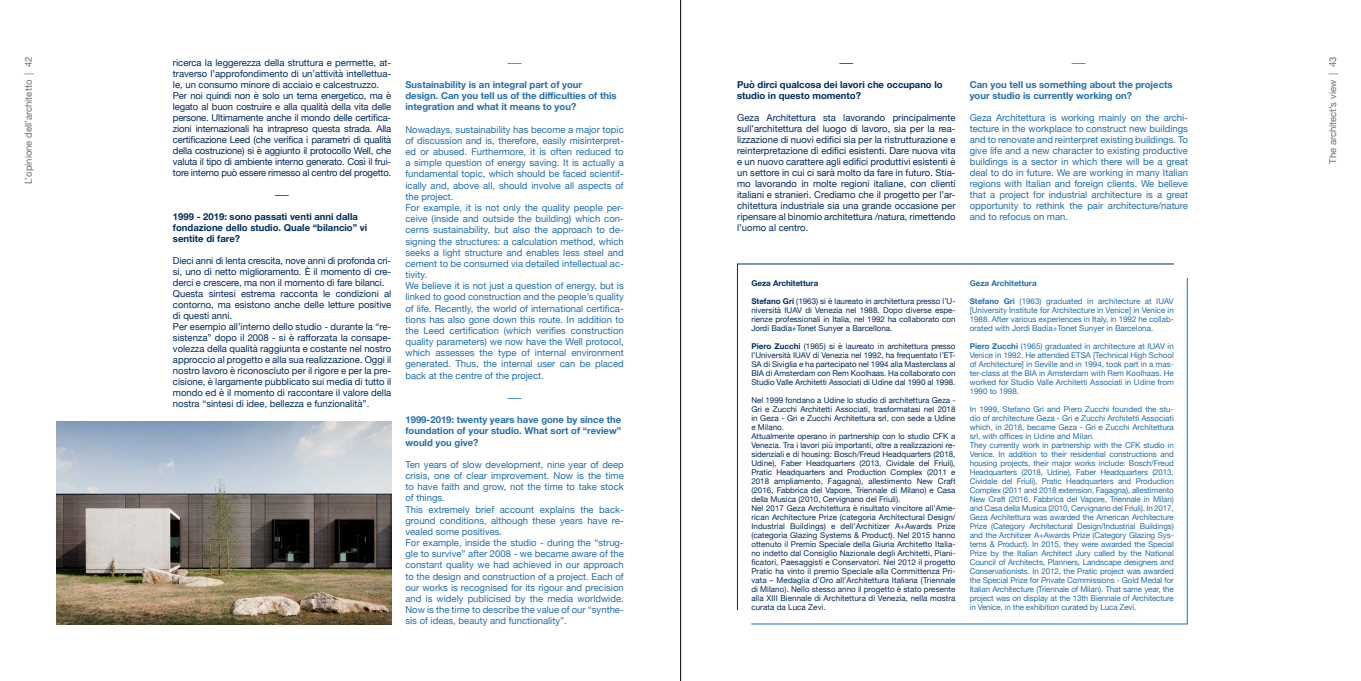
<style>
.page{position:relative;width:1361px;height:681px;background:#fff}
.page>*{position:absolute;margin:0;border:0;box-sizing:border-box;transform-origin:0 0}
.t1{font:9.5px/11.2px "Helvetica Neue";color:#226fad}
.t2{font:9.5px/11px "Helvetica Neue";color:#002b5f}
.t3{font:9.5px/11px "Helvetica Neue";letter-spacing:-.02em;color:#002b5f}
.t4{font:700 9.5px/11.2px "Helvetica Neue";color:#226fad}
.t5{font:700 9.5px/11px "Helvetica Neue";color:#002b5f}
.t6{font:9.5px "Helvetica Neue";color:#6d6e71}
.t7{font:9.5px "Helvetica Neue";color:#226fad;scale:5 1}
.t8{font:9.5px "Helvetica Neue";color:#002b5f;scale:5 1}
.t9{font:8px/9px "Helvetica Neue";letter-spacing:-.015em;color:#226fad;text-align:justify}
.t10{font:8px/9px "Helvetica Neue";color:#002b5f;text-align:justify}
.t11{font:700 8px "Helvetica Neue";color:#002b5f}
.t12{font:700 8px "Helvetica Neue";color:#226fad}
.s1{font-weight:700}
</style>
<div class="page">
<img style="left:57px;top:421px;width:334px;height:203px">
<svg style="left:751px;top:278px;width:436px;height:346px"></svg>
<svg style="left:737px;top:263px;width:437px;height:347px"></svg>
<hr style="left:680px;top:0;width:1px;height:680px;background:#000">
<p class="t6" style="left:22px;top:184px;width:129px;rotate:-90deg">L’opinione dell’architetto | 42</p>
<p class="t8" style="left:837px;top:56px;width:5px">-</p>
<p class="t3" style="left:173px;top:57px;width:220px">ricerca la leggerezza della struttura e permette, at&shy;traverso l’approfondimento di un’attività intellettua&shy;le, un consumo minore di acciaio e calcestruzzo.<br>Per noi quindi non è solo un tema energetico, ma è legato al buon costruire e alla qualità della vita delle persone. Ultimamente anche il mondo delle certifica&shy;zioni internazionali ha intrapreso questa strada. Alla certificazione Leed (che verifica i parametri di qualità della costruzione) si è aggiunto il protocollo Well, che valuta il tipo di ambiente interno generato. Così il frui&shy;tore interno può essere rimesso al centro del progetto.</p>
<p class="t8" style="left:273px;top:188px;width:5px">-</p>
<p class="t5" style="left:173px;top:211px;width:196px">1999 - 2019: sono passati venti anni dalla fondazione dello studio. Quale “bilancio” vi sentite di fare?</p>
<p class="t2" style="left:173px;top:255px;width:220px">Dieci anni di lenta crescita, nove anni di profonda cri&shy;si, uno di netto miglioramento. È il momento di cre&shy;derci e crescere, ma non il momento di fare bilanci.<br>Questa sintesi estrema racconta le condizioni al contorno, ma esistono anche delle letture positive di questi anni.<br>Per esempio all’interno dello studio - durante la “re&shy;sistenza” dopo il 2008 - si è rafforzata la consape&shy;volezza della qualità raggiunta e costante nel nostro approccio al progetto e alla sua realizzazione. Oggi il nostro lavoro è riconosciuto per il rigore e per la pre&shy;cisione, è largamente pubblicato sui media di tutto il mondo ed è il momento di raccontare il valore della nostra “sintesi di idee, bellezza e funzionalità”.</p>
<p class="t7" style="left:505px;top:56px;width:5px">-</p>
<p class="t4" style="left:405px;top:79px;width:213px">Sustainability is an integral part of your design. Can you tell us of the difficulties of this integration and what it means to you?</p>
<p class="t1" style="left:405px;top:124px;width:220px">Nowadays, sustainability has become a major topic of discussion and is, therefore, easily misinterpret&shy;ed or abused. Furthermore, it is often reduced to a simple question of energy saving. It is actually a fundamental topic, which should be faced scientif&shy;ically and, above all, should involve all aspects of the project.<br>For example, it is not only the quality people per&shy;ceive (inside and outside the building) which con&shy;cerns sustainability, but also the approach to de&shy;signing the structures: a calculation method, which seeks a light structure and enables less steel and cement to be consumed via detailed intellectual ac&shy;tivity.<br>We believe it is not just a question of energy, but is linked to good construction and the people’s quality of life. Recently, the world of international certifica&shy;tions has also gone down this route. In addition to the Leed certification (which verifies construction quality parameters) we now have the Well protocol, which assesses the type of internal environment generated. Thus, the internal user can be placed back at the centre of the project.</p>
<p class="t7" style="left:505px;top:390px;width:5px">-</p>
<p class="t4" style="left:405px;top:414px;width:217px;text-align:justify">1999-2019: twenty years have gone by since the foundation of your studio. What sort of “review” would you give?</p>
<p class="t1" style="left:405px;top:459px;width:220px">Ten years of slow development, nine year of deep crisis, one of clear improvement. Now is the time to have faith and grow, not the time to take stock of things.<br>This extremely brief account explains the back&shy;ground conditions, although these years have re&shy;vealed some positives.<br>For example, inside the studio - during the “strug&shy;gle to survive” after 2008 - we became aware of the constant quality we had achieved in our approach to the design and construction of a project. Each of our works is recognised for its rigour and precision and is widely publicised by the media worldwide.<br>Now is the time to describe the value of our “synthe&shy;sis of ideas, beauty and functionality”.</p>
<p class="t5" style="left:737px;top:79px;width:207px">Può dirci qualcosa dei lavori che occupano lo studio in questo momento?</p>
<p class="t2" style="left:737px;top:112px;width:220px;text-align:justify">Geza Architettura sta lavorando principalmente sull’architettura del luogo di lavoro, sia per la rea&shy;lizzazione di nuovi edifici sia per la ristrutturazione e reinterpretazione di edifici esistenti. Dare nuova vita e un nuovo carattere agli edifici produttivi esistenti è un settore in cui ci sarà molto da fare in futuro. Stia&shy;mo lavorando in molte regioni italiane, con clienti italiani e stranieri. Crediamo che il progetto per l’ar&shy;chitettura industriale sia una grande occasione per ripensare al binomio architettura /natura, rimettendo l’uomo al centro.</p>
<p class="t11" style="left:751px;top:276px;width:68px">Geza Architettura</p>
<p class="t10" style="left:751px;top:297px;width:206px"><span class="s1">Stefano Gri</span> (1963) si è laureato in architettura presso l’U&shy;niversità IUAV di Venezia nel 1988. Dopo diverse espe&shy;rienze professionali in Italia, nel 1992 ha collaborato con Jordi Badia+Tonet Sunyer a Barcellona.</p>
<p class="t10" style="left:751px;top:342px;width:206px"><span class="s1">Piero Zucchi</span> (1965) si è laureato in architettura presso l’Università IUAV di Venezia nel 1992, ha frequentato l’ET-SA di Siviglia e ha partecipato nel 1994 alla Masterclass al BIA di Amsterdam con Rem Koolhaas. Ha collaborato con Studio Valle Architetti Associati di Udine dal 1990 al 1998.</p>
<p class="t10" style="left:751px;top:396px;width:206px;text-align:left">Nel 1999 fondano a Udine lo studio di architettura Geza - Gri e Zucchi Architetti Associati, trasformatasi nel 2018 in Geza - Gri e Zucchi Architettura srl, con sede a Udine e Milano.<br>Attualmente operano in partnership con lo studio CFK a Venezia. Tra i lavori più importanti, oltre a realizzazioni re&shy;sidenziali e di housing: Bosch/Freud Headquarters (2018, Udine), Faber Headquarters (2013, Cividale del Friuli), Pratic Headquarters and Production Complex (2011 e 2018 ampliamento, Fagagna), allestimento New Craft (2016, Fabbrica del Vapore, Triennale di Milano) e Casa della Musica (2010, Cervignano del Friuli).<br>Nel 2017 Geza Architettura è risultato vincitore all’Ame&shy;rican Architecture Prize (categoria Architectural Design/ Industrial Buildings) e dell’Architizer A+Awards Prize (categoria Glazing Systems &amp; Product). Nel 2015 hanno ottenuto il Premio Speciale della Giuria Architetto Italia&shy;no indetto dal Consiglio Nazionale degli Architetti, Piani&shy;ficatori, Paesaggisti e Conservatori. Nel 2012 il progetto Pratic ha vinto il premio Speciale alla Committenza Pri&shy;vata – Medaglia d’Oro all’Architettura Italiana (Triennale di Milano). Nello stesso anno il progetto è stato presente alla XIII Biennale di Architettura di Venezia, nella mostra curata da Luca Zevi.</p>
<p class="t7" style="left:1069px;top:56px;width:5px">-</p>
<p class="t4" style="left:969px;top:79px;width:204px">Can you tell us something about the projects your studio is currently working on?</p>
<p class="t1" style="left:969px;top:112px;width:220px;text-align:justify">Geza Architettura is working mainly on the archi&shy;tecture in the workplace to construct new buildings and to renovate and reinterpret existing buildings. To give life and a new character to existing productive buildings is a sector in which there will be a great deal to do in future. We are working in many Italian regions with Italian and foreign clients. We believe that a project for industrial architecture is a great opportunity to rethink the pair architecture/nature and to refocus on man.</p>
<p class="t12" style="left:969px;top:276px;width:68px">Geza Architettura</p>
<p class="t9" style="left:969px;top:297px;width:206px"><span class="s1">Stefano Gri</span> (1963) graduated in architecture at IUAV [University Institute for Architecture in Venice] in Venice in 1988. After various experiences in Italy, in 1992 he collab&shy;orated with Jordi Badia+Tonet Sunyer in Barcelona.</p>
<p class="t9" style="left:969px;top:342px;width:206px"><span class="s1">Piero Zucchi</span> (1965) graduated in architecture at IUAV in Venice in 1992. He attended ETSA [Technical High School of Architecture] in Seville and in 1994, took part in a mas&shy;ter-class at the BIA in Amsterdam with Rem Koolhaas. He worked for Studio Valle Architetti Associati in Udine from 1990 to 1998.</p>
<p class="t9" style="left:969px;top:405px;width:206px;text-align:left">In 1999, Stefano Gri and Piero Zucchi founded the stu&shy;dio of architecture Geza - Gri e Zucchi Architetti Associati which, in 2018, became Geza - Gri e Zucchi Architettura srl, with offices in Udine and Milan.<br>They currently work in partnership with the CFK studio in Venice. In addition to their residential constructions and housing projects, their major works include: Bosch/Freud Headquarters (2018, Udine), Faber Headquarters (2013, Cividale del Friuli), Pratic Headquarters and Production Complex (2011 and 2018 extension, Fagagna), allestimento New Craft (2016, Fabbrica del Vapore, Triennale in Milan) and Casa della Musica (2010, Cervignano del Friuli). In 2017, Geza Architettura was awarded the American Architecture Prize (Category Architectural Design/Industrial Buildings) and the Architizer A+Awards Prize (Category Glazing Sys&shy;tems &amp; Product). In 2015, they were awarded the Special Prize by the Italian Architect Jury called by the National Council of Architects, Planners, Landscape designers and Conservationists. In 2012, the Pratic project was awarded the Special Prize for Private Commissions - Gold Medal for Italian Architecture (Triennale of Milan). That same year, the project was on display at the 13th Biennale of Architecture in Venice, in the exhibition curated by Luca Zevi.</p>
<p class="t6" style="left:1326px;top:164px;width:108px;rotate:-90deg">The architect’s view | 43</p>
</div>
